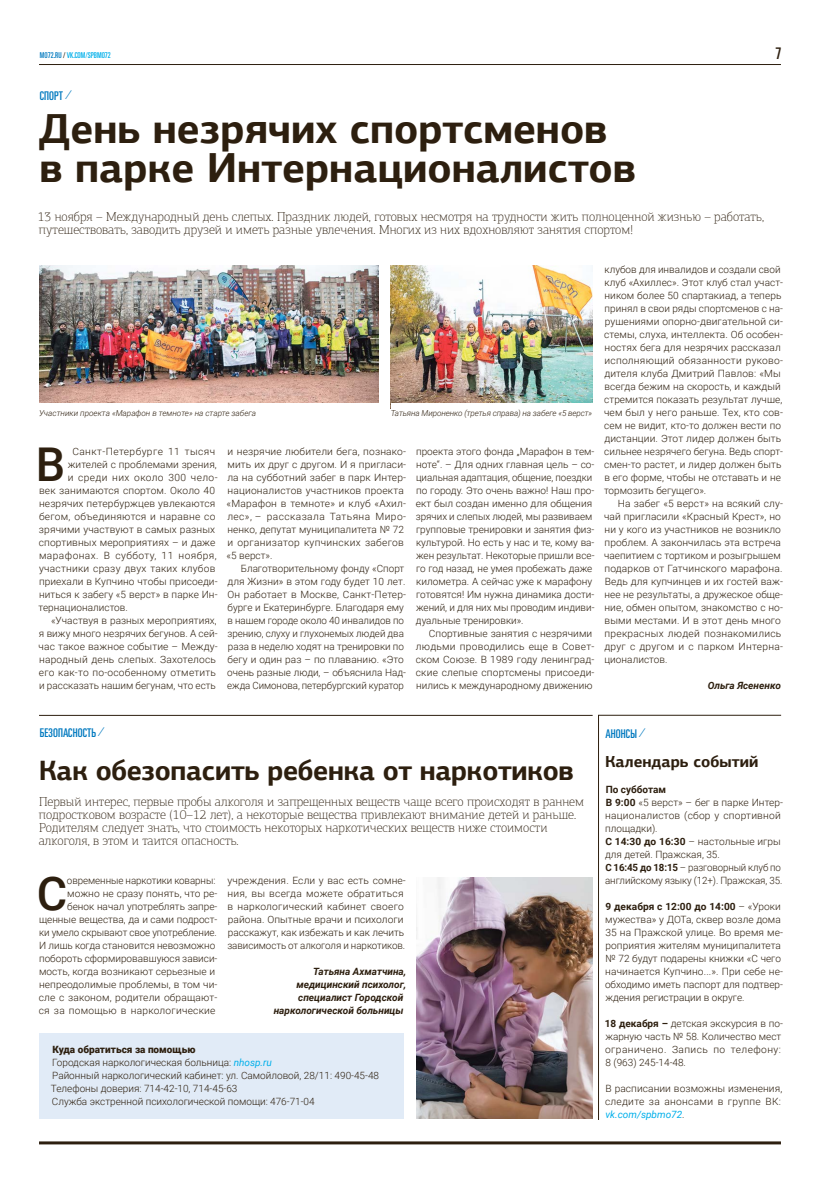
<style>
.page{position:relative;width:820px;height:1191px;background:#fff}
.page>*{position:absolute;margin:0;border:0;box-sizing:border-box;transform-origin:0 0}
.t1{font:500 46.6px "Roboto";color:#2d1f0f}
.t2{font:700 42px/39px "PF Agora Sans Pro";color:#2d1f0f}
.t3{font:700 28px "PF Agora Sans Pro";letter-spacing:-.01em;color:#2d1f0f}
.t4{font:700 16px "PF Agora Sans Pro";color:#2d1f0f}
.t5{font:16px "Univers LTCYR 59 Ult Cond";color:#2d1f0f}
.t6{font:100 13px/13px "PF Agora Slab Pro";color:#2d1f0f}
.t7{font:12px "Univers LTCYR 59 Ult Cond";letter-spacing:.01em;color:#0079bf}
.t8{font:300 10px/13px "Roboto";letter-spacing:.005em;color:#2d1f0f}
.t9{font:italic 700 10px/13px "Roboto";color:#2d1f0f;text-align:right}
.t10{font:300 10px "Roboto";letter-spacing:.025em;color:#2d1f0f}
.t11{font:300 10px "Roboto";letter-spacing:.04em;color:#2d1f0f}
.t12{font:300 10px "Roboto";letter-spacing:.035em;color:#2d1f0f}
.t13{font:italic 300 8.2px "Roboto";letter-spacing:-.01em;color:#2d1f0f}
.t14{font:8px "Univers LTCYR 59 Ult Cond";color:#00afea}
.s1{color:#0079bf}
.s2{color:#2d1f0f}
.s3{font-family:"Univers LTCYR 49 Light Ult Cond";font-style:italic}
.s4{font-weight:900}
.s5{font-weight:400;font-style:italic;color:#00afea}
.s6{font-weight:700}
</style>
<div class="page">
<hr style="left:39px;top:64px;width:741px;height:1px;background:#2d1f0f">
<hr style="left:39px;top:1141px;width:741px;height:3px;background:#2d1f0f">
<hr style="left:39px;top:715px;width:553px;height:1px;background:#2d1f0f">
<img style="left:416px;top:877px;width:176px;height:241px">
<svg style="left:598px;top:715px;width:183px;height:405px"></svg>
<div style="left:39px;top:1033px;width:364px;height:85px;background:#e1ebf7"></div>
<img style="left:39px;top:266px;width:339px;height:137px">
<img style="left:390px;top:266px;width:202px;height:137px">
<p class="t14" style="left:40px;top:50px;width:72px"><span class="s1">MO72.RU</span> <span class="s2">/</span> VK.COM/SPBMO72</p>
<h3 class="t5" style="left:775px;top:42px;width:7px">7</h3>
<p class="t7" style="left:40px;top:87px;width:36px">СПОРТ <span class="s3">/</span></p>
<h2 class="t2" style="left:39px;top:109px;width:598px">День незрячих спортсменов в парке Интернационалистов</h2>
<h3 class="t6" style="left:38px;top:210px;width:727px">13 ноября – Международный день слепых. Праздник людей, готовых несмотря на трудности жить полноценной жизнью – работать, путешествовать, заводить друзей и иметь разные увлечения. Многих из них вдохновляют занятия спортом!</h3>
<p class="t13" style="left:39px;top:407px;width:218px">Участники проекта «Марафон в темноте» на старте забега</p>
<p class="t13" style="left:390px;top:407px;width:203px">Татьяна Мироненко (третья справа) на забеге «5 верст»</p>
<h1 class="t1" style="left:36px;top:432px;width:31px">В</h1>
<p class="t11" style="left:72px;top:444px;width:144px">Санкт-Петербурге 11 тысяч</p>
<p class="t8" style="left:68px;top:458px;width:150px">жителей с проблемами зрения,</p>
<p class="t12" style="left:68px;top:470px;width:151px">и среди них около 300 чело-</p>
<p class="t8" style="left:39px;top:484px;width:177px">век занимаются спортом. Около 40</p>
<p class="t8" style="left:39px;top:497px;width:178px">незрячих петербуржцев увлекаются</p>
<p class="t10" style="left:39px;top:509px;width:178px">бегом, объединяются и наравне со</p>
<p class="t8" style="left:39px;top:523px;width:178px">зрячими участвуют в самых разных</p>
<p class="t8" style="left:39px;top:536px;width:178px">спортивных мероприятиях – и даже</p>
<p class="t11" style="left:39px;top:548px;width:179px">марафонах. В субботу, 11 ноября,</p>
<p class="t10" style="left:39px;top:561px;width:178px">участники сразу двух таких клубов</p>
<p class="t8" style="left:39px;top:575px;width:180px">приехали в Купчино чтобы присоеди-</p>
<p class="t8" style="left:39px;top:588px;width:180px">ниться к забегу «5 верст» в парке Ин-</p>
<p class="t8" style="left:39px;top:601px;width:91px">тернационалистов.</p>
<p class="t8" style="left:51px;top:614px;width:167px">«Участвуя в разных мероприятиях,</p>
<p class="t8" style="left:39px;top:627px;width:180px">я вижу много незрячих бегунов. А сей-</p>
<p class="t8" style="left:39px;top:640px;width:180px">час такое важное событие – Между-</p>
<p class="t8" style="left:39px;top:653px;width:178px">народный день слепых. Захотелось</p>
<p class="t8" style="left:39px;top:666px;width:179px">его как-то по-особенному отметить</p>
<p class="t8" style="left:39px;top:679px;width:178px">и рассказать нашим бегунам, что есть</p>
<p class="t8" style="left:226px;top:445px;width:181px">и незрячие любители бега, познако&shy;мить их друг с другом. И я пригласи&shy;ла на субботний забег в парк Интер&shy;националистов участников проекта «Марафон в темноте» и клуб «Ахил&shy;лес», – рассказала Татьяна Миро&shy;ненко, депутат муниципалитета № 72 и организатор купчинских забегов «5 верст».</p>
<p class="t8" style="left:227px;top:562px;width:180px;text-indent:13px">Благотворительному фонду «Спорт для Жизни» в этом году будет 10 лет.<br>Он работает в Москве, Санкт-Петер&shy;бурге и Екатеринбурге. Благодаря ему в нашем городе около 40 инвалидов по зрению, слуху и глухонемых людей два раза в неделю ходят на тренировки по бегу и один раз – по плаванию. «Это очень разные люди, – объяснила Над&shy;ежда Симонова, петербургский куратор</p>
<p class="t8" style="left:415px;top:445px;width:180px">проекта этого фонда „Марафон в тем&shy;ноте“. – Для одних главная цель – со&shy;циальная адаптация, общение, поездки по городу. Это очень важно! Наш про&shy;ект был создан именно для общения зрячих и слепых людей, мы развиваем групповые тренировки и занятия физ&shy;культурой. Но есть у нас и те, кому ва&shy;жен результат. Некоторые пришли все&shy;го год назад, не умея пробежать даже километра. А сейчас уже к марафону готовятся! Им нужна динамика дости&shy;жений, и для них мы проводим индиви&shy;дуальные тренировки».</p>
<p class="t8" style="left:415px;top:627px;width:180px;text-indent:13px">Спортивные занятия с незрячими людьми проводились еще в Совет&shy;ском Союзе. В 1989 году ленинград&shy;ские слепые спортсмены присоеди&shy;нились к международному движению</p>
<p class="t8" style="left:603px;top:263px;width:180px">клубов для инвалидов и создали свой клуб «Ахиллес». Этот клуб стал участ&shy;ником более 50 спартакиад, а теперь принял в свои ряды спортсменов с на&shy;рушениями опорно-двигательной си&shy;стемы, слуха, интеллекта. Об особен&shy;ностях бега для незрячих рассказал исполняющий обязанности руково&shy;дителя клуба Дмитрий Павлов: «Мы всегда бежим на скорость, и каждый стремится показать результат лучше, чем был у него раньше. Тех, кто сов&shy;сем не видит, кто-то должен вести по дистанции. Этот лидер должен быть сильнее незрячего бегуна. Ведь спорт&shy;смен-то растет, и лидер должен быть в его форме, чтобы не отставать и не тормозить бегущего».</p>
<p class="t8" style="left:603px;top:497px;width:180px;text-indent:14px">На забег «5 верст» на всякий слу&shy;чай пригласили «Красный Крест», но ни у кого из участников не возникло проблем. А закончилась эта встреча чаепитием с тортиком и розыгрышем подарков от Гатчинского марафона.<br>Ведь для купчинцев и их гостей важ&shy;нее не результаты, а дружеское обще&shy;ние, обмен опытом, знакомство с но&shy;выми местами. И в этот день много прекрасных людей познакомились друг с другом и с парком Интерна&shy;ционалистов.</p>
<p class="t9" style="left:707px;top:679px;width:75px">Ольга Ясененко</p>
<p class="t7" style="left:40px;top:724px;width:69px">БЕЗОПАСНОСТЬ <span class="s3">/</span></p>
<h3 class="t3" style="left:39px;top:753px;width:536px">Как обезопасить ребенка от наркотиков</h3>
<p class="t6" style="left:39px;top:795px;width:547px">Первый интерес, первые пробы алкоголя и запрещенных веществ чаще всего происходят в раннем подростковом возрасте (10–12 лет), а некоторые вещества привлекают внимание детей и раньше.<br>Родителям следует знать, что стоимость некоторых наркотических веществ ниже стоимости алкоголя, в этом и таится опасность.</p>
<h1 class="t1" style="left:37px;top:861px;width:32px">С</h1>
<p class="t8" style="left:39px;top:874px;width:180px;text-align:right">овременные наркотики коварны: можно не сразу понять, что ре&shy;бенок начал употреблять запре&shy;щенные вещества, да и сами подрост&shy;ки умело скрывают свое употребление.<br>И лишь когда становится невозможно побороть сформировавшуюся зависи&shy;мость, когда возникают серьезные и непреодолимые проблемы, в том чи&shy;сле с законом, родители обращают&shy;ся за помощью в наркологические</p>
<p class="t8" style="left:227px;top:874px;width:180px">учреждения. Если у вас есть сомне&shy;ния, вы всегда можете обратиться в наркологический кабинет своего района. Опытные врачи и психологи расскажут, как избежать и как лечить зависимость от алкоголя и наркотиков.</p>
<p class="t9" style="left:273px;top:965px;width:134px">Татьяна Ахматчина, медицинский психолог, специалист Городской наркологической больницы</p>
<p class="t8" style="left:51px;top:1043px;width:329px"><span class="s4">Куда обратиться за помощью<br></span>Городская наркологическая больница: <span class="s5">nhosp.ru<br></span>Районный наркологический кабинет: ул. Самойловой, 28/11: 490-45-48<br>Телефоны доверия: 714-42-10, 714-45-63<br>Служба экстренной психологической помощи: 476-71-04</p>
<p class="t7" style="left:605px;top:725px;width:44px">АНОНСЫ <span class="s3">/</span></p>
<h3 class="t4" style="left:605px;top:751px;width:155px">Календарь событий</h3>
<p class="t8" style="left:605px;top:783px;width:179px"><span class="s6">По субботам<br>В 9:00</span> «5 верст» – бег в парке Интер&shy;националистов (сбор у спортивной площадки).<br><span class="s6">С 14:30 до 16:30</span> – настольные игры для детей. Пражская, 35.<br><span class="s6">С 16:45 до 18:15</span> – разговорный клуб по английскому языку (12+). Пражская, 35.</p>
<p class="t8" style="left:604px;top:900px;width:179px"><span class="s6">9 декабря с 12:00 до 14:00</span> – «Уроки мужества» у ДОТа, сквер возле дома 35 на Пражской улице. Во время ме&shy;роприятия жителям муниципалитета № 72 будут подарены книжки «С чего начинается Купчино...». При себе не&shy;обходимо иметь паспорт для подтвер&shy;ждения регистрации в округе.</p>
<p class="t8" style="left:604px;top:1017px;width:180px"><span class="s6">18 декабря –</span> детская экскурсия в по&shy;жарную часть № 58. Количество мест ограничено. Запись по телефону:<br>8 (963) 245-14-48.</p>
<p class="t8" style="left:604px;top:1082px;width:179px">В расписании возможны изменения, следите за анонсами в группе ВК: <span class="s5">vk.com/spbmo72</span>.</p>
</div>
